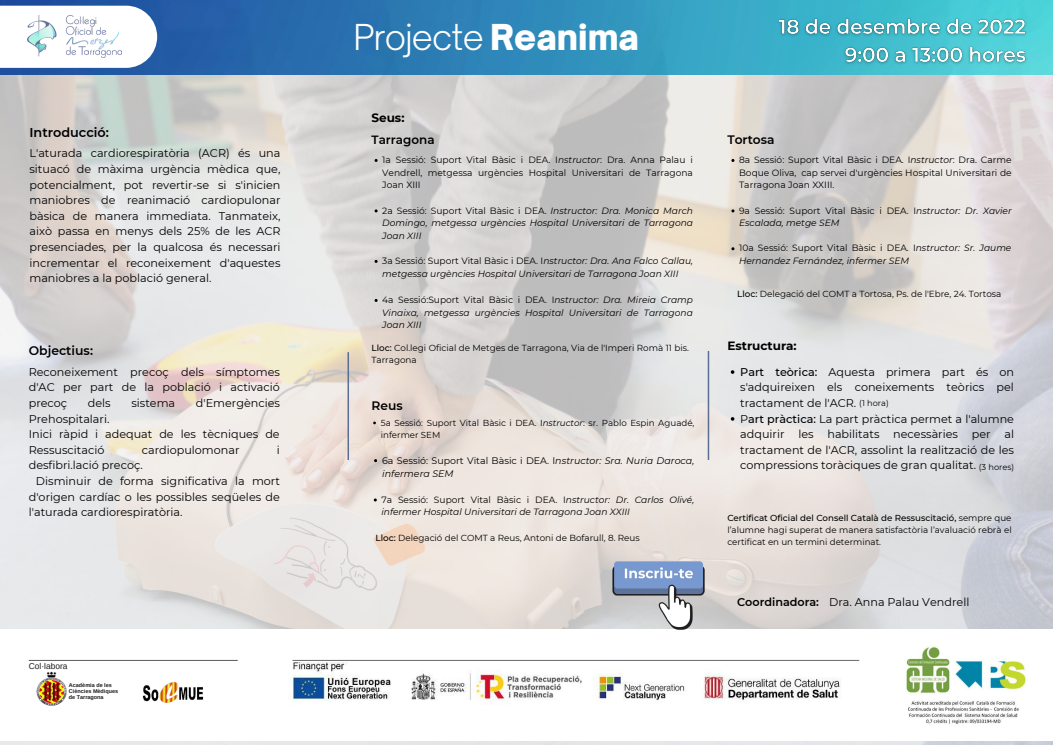
<style>
.page{position:relative;width:1053px;height:745px;background:#fff}
.page>*{position:absolute;margin:0;border:0;box-sizing:border-box;transform-origin:0 0}
.t1{font:300 34.16px "Open Sauce One";letter-spacing:-.025em;color:#fff}
.t2{font:600 12.8px "Montserrat";color:#000}
.t3{font:600 12.4px "Montserrat";color:#000}
.t4{font:600 12.2px "Montserrat";color:#000}
.t5{font:700 12px "Montserrat";color:#000}
.t6{font:600 11.92px "Montserrat";color:#000}
.t7{font:11.2px/15.6px "Montserrat";color:#000;text-align:justify}
.t8{font:600 11.2px "Montserrat";color:#000}
.t9{font:italic 9.48px/13.2px "Montserrat";color:#000}
.t10{font:italic 9.08px/12.6px "Montserrat";color:#000}
.t11{font:9.08px/12.6px "Montserrat";color:#000;text-align:justify}
.t12{font:8.8px/12.3px "Montserrat";color:#000}
.t13{font:8.68px/12px "Montserrat";color:#000;text-align:justify}
.t14{font:8.4px "Arimo";color:#1c1c1c}
.t15{font:8.24px "Montserrat";color:#000}
.t16{font:700 5.48px/5.8px "Arimo";color:#1c1c1c}
.s1{font-weight:900}
.s2{font-style:italic}
.s3{font-style:normal}
.s4{font-weight:500}
</style>
<div class="page">
<img style="left:0;top:74px;width:1052px;height:670px">
<img style="left:0;top:0;width:1052px;height:74px">
<hr style="left:347px;top:352px;width:2px;height:107px;background:#5c6d94">
<hr style="left:707px;top:350px;width:2px;height:109px;background:#5c6d94">
<svg style="left:0;top:6px;width:157px;height:62px"></svg>
<img style="left:27px;top:16px;width:95px;height:42px">
<div style="left:0;top:628px;width:1052px;height:112px;background:#fff"></div>
<img style="left:607px;top:559px;width:102px;height:71px">
<img style="left:292px;top:662px;width:290px;height:43px">
<img style="left:775px;top:11px;width:255px;height:84px">
<svg style="left:730px;top:370px;width:4px;height:3px"></svg>
<svg style="left:730px;top:417px;width:4px;height:3px"></svg>
<img style="left:37px;top:671px;width:29px;height:34px">
<img style="left:142px;top:682px;width:62px;height:21px">
<img style="left:906px;top:644px;width:122px;height:80px">
<hr style="left:29px;top:659px;width:209px;height:1px;background:#5a5a5a">
<hr style="left:292px;top:659px;width:567px;height:1px;background:#686868">
<img style="left:587px;top:660px;width:258px;height:42px">
<p class="t2" style="left:29px;top:125px;width:81px">Introducció:</p>
<p class="t7" style="left:29px;top:145px;width:253px">L'aturada cardiorespiratòria (ACR) és una situacó de màxima urgència mèdica que, potencialment, pot revertir-se si s'inicien maniobres de reanimació cardiopulonar bàsica de manera immediata. Tanmateix, això passa en menys dels 25% de les ACR presenciades, per la qualcosa és necessari incrementar el reconeixement d'aquestes maniobres a la població general.</p>
<p class="t3" style="left:29px;top:343px;width:66px">Objectius:</p>
<p class="t7" style="left:29px;top:363px;width:253px">Reconeixement precoç dels símptomes d'AC per part de la població i activació precoç</p>
<p class="t7" style="left:88px;top:395px;width:24px">dels</p>
<p class="t7" style="left:131px;top:395px;width:45px">sistema</p>
<p class="t7" style="left:196px;top:395px;width:86px">d'Emergències</p>
<p class="t7" style="left:29px;top:410px;width:252px;text-align:left">Prehospitalari.<br>Inici ràpid i adequat de les tècniques de<br>Ressuscitació</p>
<p class="t7" style="left:142px;top:441px;width:99px">cardiopulomonar</p>
<p class="t7" style="left:277px;top:441px;width:5px">i</p>
<p class="t7" style="left:29px;top:457px;width:115px">desfibri.lació precoç.</p>
<p class="t7" style="left:36px;top:473px;width:245px">Disminuir de forma significativa la mort</p>
<p class="t7" style="left:29px;top:488px;width:253px">d'origen cardíac o les possibles seqüeles de</p>
<p class="t7" style="left:29px;top:504px;width:155px">l'aturada cardiorespiratòria.</p>
<p class="t14" style="left:29px;top:660px;width:40px">Col·labora</p>
<p class="t16" style="left:69px;top:682px;width:51px">Acadèmia de les<br>Ciències Mèdiques de Tarragona</p>
<h1 class="t1" style="left:353px;top:16px;width:287px">Projecte <span class="s1">Reanima</span></h1>
<p class="t5" style="left:371px;top:110px;width:34px">Seus:</p>
<p class="t6" style="left:371px;top:133px;width:65px">Tarragona</p>
<p class="t11" style="left:382px;top:153px;width:312px">1a Sessió: Suport Vital Bàsic i DEA. I<span class="s2">nstructor</span>: Dra. Anna Palau i Vendrell, metgessa urgències Hospital Universitari de Tarragona Joan XIII</p>
<p class="t10" style="left:382px;top:204px;width:312px;text-align:justify"><span class="s3">2a Sessió: Suport Vital Bàsic i DEA.</span> Instructor: Dra. Monica March Domingo, metgessa urgències Hospital Universitari de Tarragona Joan XIII</p>
<p class="t10" style="left:382px;top:254px;width:312px"><span class="s3">3a Sessió: Suport Vital Bàsic i DEA. I</span>nstructor: Dra. Ana Falco Callau, metgessa urgències Hospital Universitari de Tarragona Joan XIII</p>
<p class="t10" style="left:382px;top:293px;width:312px;text-align:justify"><span class="s3">4a Sessió:Suport Vital Bàsic i DEA. I</span>nstructor: Dra. Mireia Cramp Vinaixa, metgessa urgències Hospital Universitari de Tarragona Joan XIII</p>
<p class="t12" style="left:371px;top:341px;width:319px"><span class="s4">Lloc:</span> Col.legi Oficial de Metges de Tarragona, Via de l'Imperi Romà 11 bis.<br>Tarragona</p>
<p class="t4" style="left:371px;top:397px;width:33px">Reus</p>
<p class="t13" style="left:381px;top:416px;width:315px">5a Sessió: Suport Vital Bàsic i DEA. I<span class="s2">nstructor</span>: sr. Pablo Espin Aguadé, infermer SEM</p>
<p class="t9" style="left:382px;top:453px;width:314px"><span class="s3">6a Sessió: Suport Vital Bàsic i DEA. I</span>nstructor: Sra. Nuria Daroca, infermera SEM</p>
<p class="t10" style="left:381px;top:492px;width:314px"><span class="s3">7a Sessió: Suport Vital Bàsic i DEA. I</span>nstructor: Dr. Carlos Olivé, infermer Hospital Universitari de Tarragona Joan XXIII</p>
<p class="t12" style="left:375px;top:531px;width:266px"><span class="s4">Lloc:</span> Delegació del COMT a Reus, Antoni de Bofarull, 8. Reus</p>
<p class="t4" style="left:727px;top:132px;width:49px">Tortosa</p>
<p class="t11" style="left:739px;top:153px;width:274px">8a Sessió: Suport Vital Bàsic i DEA. I<span class="s2">nstructor</span>: Dra. Carme Boque Oliva, cap servei d'urgències Hospital Universitari de Tarragona Joan XXIII.</p>
<p class="t10" style="left:739px;top:204px;width:274px"><span class="s3">9a Sessió: Suport Vital Bàsic i DEA. I</span>nstructor: Dr. Xavier<br>Escalada, metge SEM</p>
<p class="t10" style="left:739px;top:242px;width:274px"><span class="s3">10a Sessió: Suport Vital Bàsic i DEA. I</span>nstructor: Sr. Jaume<br>Hernandez Fernández, infermer SEM</p>
<p class="t12" style="left:737px;top:287px;width:266px"><span class="s4">Lloc:</span> Delegació del COMT a Tortosa, Ps. de l'Ebre, 24. Tortosa</p>
<p class="t5" style="left:727px;top:337px;width:71px">Estructura:</p>
<p class="t7" style="left:740px;top:363px;width:275px;text-align:left"><span class="s4">Part teòrica:</span> Aquesta primera part és on s'adquireixen els coneixements teòrics pel tractament de l'ACR.<br>P<span class="s4">art pràctica:</span> La part pràctica permet a l'alumne adquirir les habilitats necessàries per al tractament de l'ACR, assolint la realització de les compressions toràciques de gran qualitat.</p>
<p class="t15" style="left:859px;top:397px;width:31px">(1 hora)</p>
<p class="t15" style="left:978px;top:461px;width:37px">(3 hores)</p>
<p class="t13" style="left:727px;top:511px;width:286px"><span class="s4">Certificat Oficial del Consell Català de Ressuscitació,</span> sempre que l’alumne hagi superat de manera satisfactòria l’avaluació rebrà el certificat en un termini determinat.</p>
<p class="t8" style="left:737px;top:594px;width:83px">Coordinadora:</p>
<p class="t7" style="left:829px;top:593px;width:142px">Dra. Anna Palau Vendrell</p>
</div>
